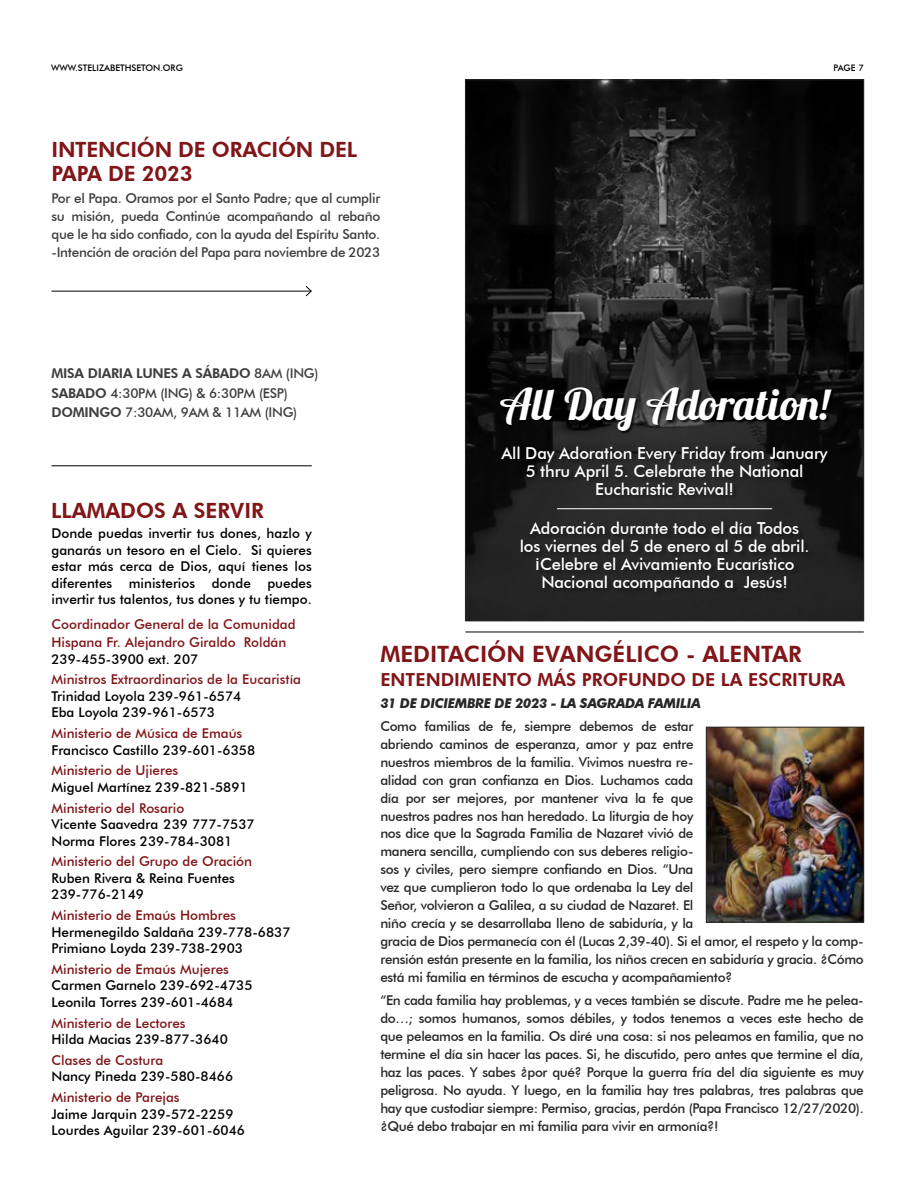
<style>
.page{position:relative;width:918px;height:1188px;background:#fff}
.page>*{position:absolute;margin:0;border:0;box-sizing:border-box;transform-origin:0 0}
.t1{font:43.5px "Lobster 1.3";color:#fff}
.t2{font:800 22.5px "Futura BT";color:#811518}
.t3{font:800 21px/24px "Futura BT";letter-spacing:-.01em;color:#811518}
.t4{font:800 18px "Futura BT";color:#811518}
.t5{font:500 16.5px/18px "Futura BT";letter-spacing:-.01em;color:#fff;text-align:center}
.t6{font:500 13.5px/18px "Futura BT";letter-spacing:-.025em;color:#282829}
.t7{font:500 13.5px/16.5px "Futura BT";color:#000}
.t8{font:500 13.5px/18px "Futura BT";color:#811518}
.t9{font:500 13.5px/18px "Futura BT";letter-spacing:-.02em;color:#3e3d40}
.t10{font:italic 700 13.5px "Futura BT";letter-spacing:-.025em;color:#282829}
.t11{font:500 9px "Futura BT";color:#000}
.s1{font-weight:800}
</style>
<div class="page">
<img style="left:467px;top:82px;width:395px;height:537px">
<hr style="left:52px;top:466px;width:260px;height:1px;background:#000">
<hr style="left:52px;top:291px;width:259px;height:1px;background:#000">
<svg style="left:305px;top:286px;width:7px;height:11px"></svg>
<div style="left:501px;top:446px;width:333px;height:152px;background:#000;opacity:.35"></div>
<div style="left:501px;top:387px;width:334px;height:47px;background:#000;opacity:.75"></div>
<hr style="left:465px;top:632px;width:399px;height:1px;background:#000">
<img style="left:708px;top:729px;width:154px;height:191px">
<div style="left:706px;top:727px;width:158px;height:195px;border:1px solid #282829"></div>
<hr style="left:557px;top:508px;width:215px;height:1px;background:#fff">
<p class="t11" style="left:51px;top:62px;width:133px">WWW.STELIZABETHSETON.ORG</p>
<p class="t11" style="left:834px;top:62px;width:32px">PAGE 7</p>
<h3 class="t3" style="left:52px;top:137px;width:307px">INTENCIÓN DE ORACIÓN DEL<br>PAPA DE 2023</h3>
<p class="t9" style="left:52px;top:189px;width:330px;text-align:justify">Por el Papa. Oramos por el Santo Padre; que al cumplir su misión, pueda Continúe acompañando al rebaño que le ha sido confiado, con la ayuda del Espíritu Santo. -Intención de oración del Papa para noviembre de 2023</p>
<p class="t9" style="left:52px;top:364px;width:269px;line-height:19.5px"><span class="s1">MISA DIARIA LUNES A SÁBADO</span> 8AM (ING)<br><span class="s1">SABADO</span> 4:30PM (ING) &amp; 6:30PM (ESP)<br><span class="s1">DOMINGO</span> 7:30AM, 9AM &amp; 11AM (ING)</p>
<h1 class="t1" style="left:500px;top:376px;width:331px">All Day Adoration!</h1>
<h3 class="t3" style="left:51px;top:499px;width:214px">LLAMADOS A SERVIR</h3>
<p class="t7" style="left:52px;top:525px;width:262px;text-align:justify">Donde puedas invertir tus dones, hazlo y ganarás un tesoro en el Cielo. Si quieres estar más cerca de Dios, aquí tienes los diferentes ministerios donde puedes invertir tus talentos, tus dones y tu tiempo.</p>
<p class="t8" style="left:52px;top:615px;width:246px">Coordinador General de la Comunidad<br>Hispana Fr. Alejandro Giraldo Roldán</p>
<p class="t7" style="left:52px;top:651px;width:148px">239-455-3900 ext. 207</p>
<p class="t8" style="left:52px;top:671px;width:251px">Ministros Extraordinarios de la Eucaristía</p>
<p class="t7" style="left:52px;top:688px;width:191px">Trinidad Loyola 239-961-6574<br>Eba Loyola 239-961-6573</p>
<p class="t8" style="left:52px;top:724px;width:192px">Ministerio de Música de Emaús</p>
<p class="t7" style="left:52px;top:742px;width:205px">Francisco Castillo 239-601-6358</p>
<p class="t8" style="left:52px;top:762px;width:128px">Ministerio de Ujieres</p>
<p class="t7" style="left:52px;top:779px;width:198px">Miguel Martínez 239-821-5891</p>
<p class="t8" style="left:52px;top:799px;width:134px">Ministerio del Rosario</p>
<p class="t7" style="left:52px;top:816px;width:205px">Vicente Saavedra 239 777-7537<br>Norma Flores 239-784-3081</p>
<p class="t8" style="left:52px;top:853px;width:202px">Ministerio del Grupo de Oración</p>
<p class="t7" style="left:52px;top:870px;width:185px">Ruben Rivera &amp; Reina Fuentes<br>239-776-2149</p>
<p class="t8" style="left:52px;top:906px;width:186px">Ministerio de Emaús Hombres</p>
<p class="t7" style="left:52px;top:924px;width:241px">Hermenegildo Saldaña 239-778-6837<br>Primiano Loyda 239-738-2903</p>
<p class="t8" style="left:52px;top:960px;width:179px">Ministerio de Emaús Mujeres</p>
<p class="t7" style="left:52px;top:977px;width:202px">Carmen Garnelo 239-692-4735<br>Leonila Torres 239-601-4684</p>
<p class="t8" style="left:52px;top:1014px;width:136px">Ministerio de Lectores</p>
<p class="t7" style="left:52px;top:1031px;width:178px">Hilda Macias 239-877-3640</p>
<p class="t8" style="left:52px;top:1051px;width:113px">Clases de Costura</p>
<p class="t7" style="left:52px;top:1068px;width:183px">Nancy Pineda 239-580-8466</p>
<p class="t8" style="left:52px;top:1088px;width:130px">Ministerio de Parejas</p>
<p class="t7" style="left:52px;top:1105px;width:195px">Jaime Jarquin 239-572-2259<br>Lourdes Aguilar 239-601-6046</p>
<p class="t5" style="left:501px;top:444px;width:328px">All Day Adoration Every Friday from January<br>5 thru April 5. Celebrate the National<br>Eucharistic Revival!</p>
<p class="t5" style="left:520px;top:519px;width:291px">Adoración durante todo el día Todos los viernes del 5 de enero al 5 de abril. ¡Celebre el Avivamiento Eucarístico Nacional acompañando a Jesús!</p>
<h2 class="t2" style="left:380px;top:640px;width:423px">MEDITACIÓN EVANGÉLICO - ALENTAR</h2>
<h3 class="t4" style="left:380px;top:669px;width:467px">ENTENDIMIENTO MÁS PROFUNDO DE LA ESCRITURA</h3>
<p class="t10" style="left:380px;top:695px;width:322px">31 DE DICIEMBRE DE 2023 - LA SAGRADA FAMILIA</p>
<p class="t6" style="left:380px;top:717px;width:485px">Como familias de fe, siempre debemos de estar<br>abriendo caminos de esperanza, amor y paz entre<br>nuestros miembros de la familia. Vivimos nuestra re-<br>alidad con gran confianza en Dios. Luchamos cada<br>día por ser mejores, por mantener viva la fe que<br>nuestros padres nos han heredado. La liturgia de hoy<br>nos dice que la Sagrada Familia de Nazaret vivió de<br>manera sencilla, cumpliendo con sus deberes religio-<br>sos y civiles, pero siempre confiando en Dios. “Una<br>vez que cumplieron todo lo que ordenaba la Ley del<br>Señor, volvieron a Galilea, a su ciudad de Nazaret. El<br>niño crecía y se desarrollaba lleno de sabiduría, y la<br>gracia de Dios permanecía con él (Lucas 2,39-40). Si el amor, el respeto y la comp&shy;rensión están presente en la familia, los niños crecen en sabiduría y gracia. ¿Cómo está mi familia en términos de escucha y acompañamiento?</p>
<p class="t6" style="left:380px;top:991px;width:485px;text-align:justify">“En cada familia hay problemas, y a veces también se discute. Padre me he pelea&shy;do…; somos humanos, somos débiles, y todos tenemos a veces este hecho de que peleamos en la familia. Os diré una cosa: si nos peleamos en familia, que no termine el día sin hacer las paces. Si, he discutido, pero antes que termine el día, haz las paces. Y sabes ¿por qué? Porque la guerra fría del día siguiente es muy peligrosa. No ayuda. Y luego, en la familia hay tres palabras, tres palabras que hay que custodiar siempre: Permiso, gracias, perdón (Papa Francisco 12/27/2020). ¿Qué debo trabajar en mi familia para vivir en armonía?!</p>
</div>
